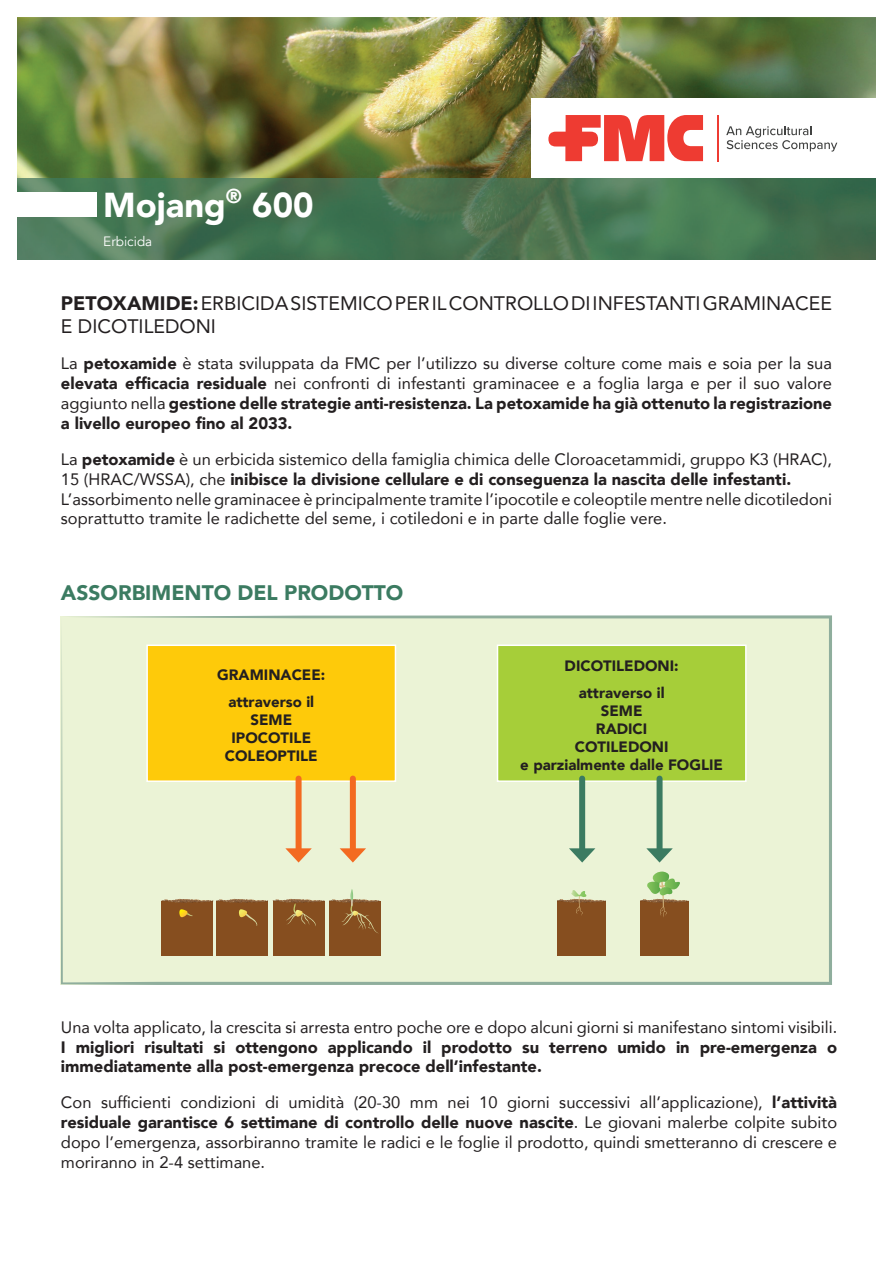
<style>
.page{position:relative;width:893px;height:1263px;background:#fff}
.page>*{position:absolute;margin:0;border:0;box-sizing:border-box;transform-origin:0 0}
.t1{font:900 34.5px "Avenir";color:#fff}
.t2{font:900 21px "Avenir";color:#3b7b61}
.t3{font:19.5px/23.4px "Avenir";color:#231f20}
.t4{font:16.5px/19.8px "Avenir";color:#231f20;text-align:justify}
.t5{font:900 16.5px/19.8px "Avenir";color:#231f20}
.t6{font:900 15px/18px "Avenir";color:#231f20;text-align:center}
.t7{font:13.5px "Avenir";color:#fff}
.s1{font-weight:900}
</style>
<div class="page">
<img style="left:17px;top:17px;width:859px;height:161px">
<img style="left:17px;top:178px;width:859px;height:81px">
<div style="left:17px;top:192px;width:80px;height:25px;background:#fff"></div>
<div style="left:61px;top:615px;width:771px;height:370px;background:#ebf3d6"></div>
<div style="left:146px;top:644px;width:250px;height:138px;background:#feca0a;border:2px solid #fff"></div>
<div style="left:162px;top:901px;width:51px;height:55px;background:#864e1f"></div>
<div style="left:216px;top:901px;width:52px;height:55px;background:#864e1f"></div>
<div style="left:273px;top:901px;width:52px;height:55px;background:#864e1f"></div>
<div style="left:329px;top:901px;width:52px;height:55px;background:#864e1f"></div>
<svg style="left:162px;top:889px;width:218px;height:44px"></svg>
<div style="left:557px;top:901px;width:49px;height:55px;background:#864e1f"></div>
<div style="left:640px;top:901px;width:49px;height:55px;background:#864e1f"></div>
<svg style="left:557px;top:890px;width:49px;height:25px"></svg>
<svg style="left:640px;top:871px;width:48px;height:46px"></svg>
<div style="left:497px;top:644px;width:250px;height:138px;background:#a6ce39;border:2px solid #fff"></div>
<div style="left:296px;top:778px;width:6px;height:76px;background:#f36a21"></div>
<svg style="left:285px;top:848px;width:27px;height:14px"></svg>
<div style="left:579px;top:778px;width:6px;height:76px;background:#3b7b61"></div>
<svg style="left:569px;top:848px;width:26px;height:14px"></svg>
<div style="left:350px;top:778px;width:6px;height:76px;background:#f36a21"></div>
<svg style="left:340px;top:848px;width:26px;height:14px"></svg>
<div style="left:657px;top:778px;width:6px;height:76px;background:#3b7b61"></div>
<svg style="left:646px;top:848px;width:27px;height:14px"></svg>
<div style="left:531px;top:98px;width:362px;height:80px;background:#fff"></div>
<svg style="left:548px;top:115px;width:155px;height:46px"></svg>
<hr style="left:718px;top:115px;width:1px;height:46px;background:#ee3b32">
<svg style="left:726px;top:126px;width:111px;height:26px"></svg>
<h1 class="t1" style="left:103px;top:175px;width:212px">Mojang<sup>®</sup> 600</h1>
<p class="t7" style="left:103px;top:233px;width:50px">Erbicida</p>
<p class="t3" style="left:61px;top:291px;width:773px"><span class="s1">PETOXAMIDE:</span> ERBICIDA SISTEMICO PER IL CONTROLLO DI INFESTANTI GRAMINACEE<br>E DICOTILEDONI</p>
<p class="t4" style="left:61px;top:353px;width:773px">La <span class="s1">petoxamide</span> è stata sviluppata da FMC per l’utilizzo su diverse colture come mais e soia per la sua <span class="s1">elevata efficacia residuale</span> nei confronti di infestanti graminacee e a foglia larga e per il suo valore aggiunto nella <span class="s1">gestione delle strategie anti-resistenza. La petoxamide ha già ottenuto la registrazione a livello europeo fino al 2033.</span></p>
<p class="t4" style="left:61px;top:449px;width:773px;text-align:left">La <span class="s1">petoxamide</span> è un erbicida sistemico della famiglia chimica delle Cloroacetammidi, gruppo K3 (HRAC), 15 (HRAC/WSSA), che <span class="s1">inibisce la divisione cellulare e di conseguenza la nascita delle infestanti.<br></span>L’assorbimento nelle graminacee è principalmente tramite l’ipocotile e coleoptile mentre nelle dicotiledoni soprattutto tramite le radichette del seme, i cotiledoni e in parte dalle foglie vere.</p>
<p class="t2" style="left:61px;top:575px;width:344px">ASSORBIMENTO DEL PRODOTTO</p>
<p class="t6" style="left:217px;top:661px;width:110px;line-height:27px">GRAMINACEE: attraverso il</p>
<p class="t6" style="left:225px;top:711px;width:94px">SEME<br>IPOCOTILE<br>COLEOPTILE</p>
<p class="t6" style="left:565px;top:652px;width:116px;line-height:27px">DICOTILEDONI: attraverso il</p>
<p class="t6" style="left:520px;top:702px;width:204px">SEME<br>RADICI<br>COTILEDONI<br>e parzialmente dalle FOGLIE</p>
<p class="t4" style="left:61px;top:1017px;width:778px">Una volta applicato, la crescita si arresta entro poche ore e dopo alcuni giorni si manifestano sintomi visibili.</p>
<p class="t5" style="left:61px;top:1036px;width:778px">I migliori risultati si ottengono applicando il prodotto su terreno umido in pre-emergenza o immediatamente alla post-emergenza precoce dell’infestante.</p>
<p class="t4" style="left:61px;top:1092px;width:778px">Con sufficienti condizioni di umidità (20-30 mm nei 10 giorni successivi all’applicazione), <span class="s1">l’attività residuale garantisce 6 settimane di controllo delle nuove nascite</span>. Le giovani malerbe colpite subito dopo l’emergenza, assorbiranno tramite le radici e le foglie il prodotto, quindi smetteranno di crescere e moriranno in 2-4 settimane.</p>
</div>
